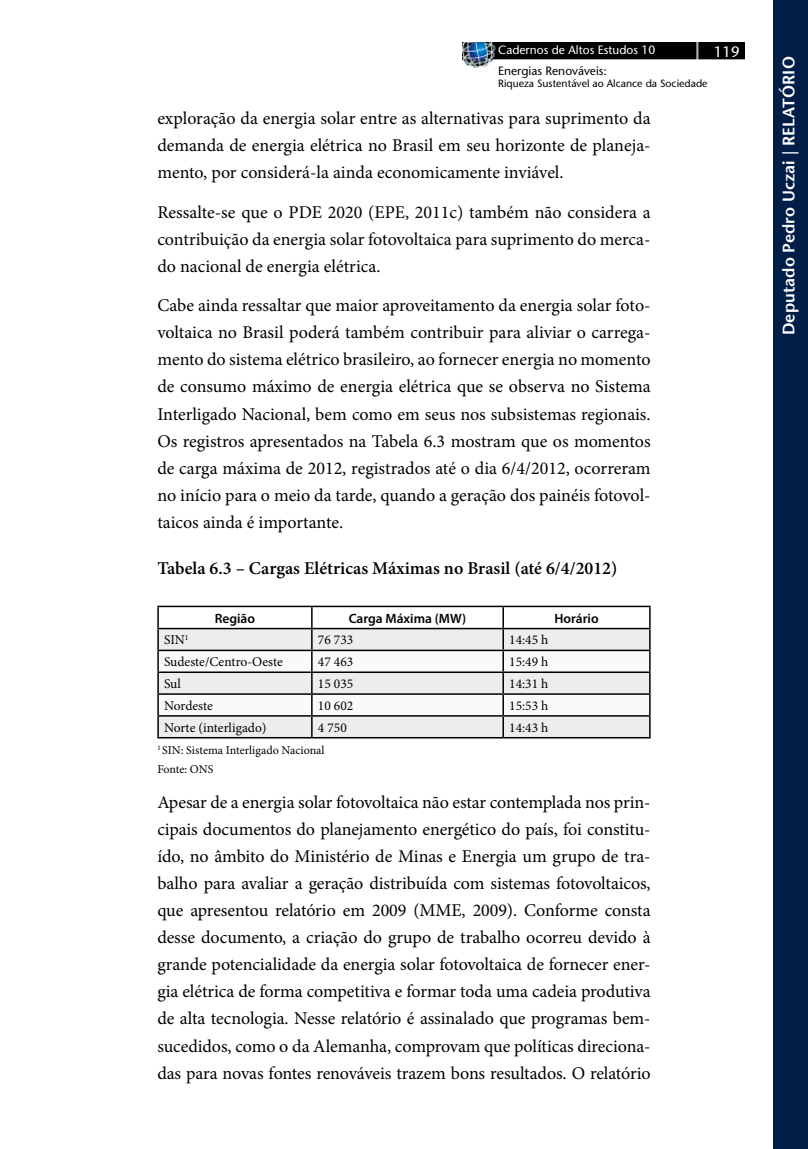
<style>
.page{position:relative;width:808px;height:1149px;background:#fff}
.page>*{position:absolute;margin:0;border:0;box-sizing:border-box;transform-origin:0 0}
.t1{font:18px/27px "Minion Pro";letter-spacing:-.005em;color:#000;text-align:justify}
.t2{font:600 18px "Minion Pro";color:#000}
.t3{font:600 16.5px "Stone Sans";letter-spacing:.005em;color:#fff}
.t4{font:500 15px "Stone Sans Std";color:#fff}
.t5{font:13.5px "Minion Pro";color:#000}
.t6{font:600 13.5px "Myriad Pro";color:#000}
.t7{font:12px/19.2px "Minion Pro";letter-spacing:-.005em;color:#000}
.t8{font:500 12px "Stone Sans Std";color:#fff}
.t9{font:500 12px "Stone Sans Std";color:#000}
.t10{font:500 10.5px "Stone Sans Std";color:#000}
</style>
<div class="page">
<img style="left:462px;top:42px;width:282px;height:26px">
<div style="left:773px;top:0;width:35px;height:1148px;background:#001e48"></div>
<div style="left:159px;top:629px;width:490px;height:107px;background:#eceded"></div>
<svg style="left:159px;top:651px;width:490px;height:64px"></svg>
<hr style="left:157px;top:605px;width:155px;height:2px;background:#000">
<hr style="left:157px;top:607px;width:2px;height:20px;background:#000">
<hr style="left:312px;top:605px;width:191px;height:2px;background:#000">
<hr style="left:311px;top:607px;width:2px;height:20px;background:#000">
<hr style="left:503px;top:605px;width:148px;height:2px;background:#000">
<hr style="left:502px;top:607px;width:2px;height:20px;background:#000">
<hr style="left:649px;top:607px;width:2px;height:20px;background:#000">
<hr style="left:157px;top:627px;width:155px;height:2px;background:#000">
<hr style="left:157px;top:629px;width:2px;height:20px;background:#000">
<hr style="left:312px;top:627px;width:191px;height:2px;background:#000">
<hr style="left:311px;top:629px;width:2px;height:20px;background:#000">
<hr style="left:503px;top:627px;width:148px;height:2px;background:#000">
<hr style="left:502px;top:629px;width:2px;height:20px;background:#000">
<hr style="left:649px;top:629px;width:2px;height:20px;background:#000">
<hr style="left:157px;top:649px;width:155px;height:2px;background:#000">
<hr style="left:157px;top:651px;width:2px;height:20px;background:#000">
<hr style="left:312px;top:649px;width:191px;height:2px;background:#000">
<hr style="left:311px;top:651px;width:2px;height:20px;background:#000">
<hr style="left:503px;top:649px;width:148px;height:2px;background:#000">
<hr style="left:502px;top:651px;width:2px;height:20px;background:#000">
<hr style="left:649px;top:651px;width:2px;height:20px;background:#000">
<hr style="left:157px;top:671px;width:155px;height:1px;background:#000">
<hr style="left:157px;top:672px;width:2px;height:21px;background:#000">
<hr style="left:312px;top:671px;width:191px;height:1px;background:#000">
<hr style="left:311px;top:672px;width:2px;height:21px;background:#000">
<hr style="left:503px;top:671px;width:148px;height:1px;background:#000">
<hr style="left:502px;top:672px;width:2px;height:21px;background:#000">
<hr style="left:649px;top:672px;width:2px;height:21px;background:#000">
<hr style="left:157px;top:693px;width:155px;height:1px;background:#000">
<hr style="left:157px;top:694px;width:2px;height:21px;background:#000">
<hr style="left:312px;top:693px;width:191px;height:1px;background:#000">
<hr style="left:311px;top:694px;width:2px;height:21px;background:#000">
<hr style="left:503px;top:693px;width:148px;height:1px;background:#000">
<hr style="left:502px;top:694px;width:2px;height:21px;background:#000">
<hr style="left:649px;top:694px;width:2px;height:21px;background:#000">
<hr style="left:157px;top:715px;width:155px;height:1px;background:#000">
<hr style="left:157px;top:716px;width:2px;height:20px;background:#000">
<hr style="left:312px;top:715px;width:191px;height:1px;background:#000">
<hr style="left:311px;top:716px;width:2px;height:20px;background:#000">
<hr style="left:503px;top:715px;width:148px;height:1px;background:#000">
<hr style="left:502px;top:716px;width:2px;height:20px;background:#000">
<hr style="left:649px;top:716px;width:2px;height:20px;background:#000">
<hr style="left:157px;top:736px;width:155px;height:2px;background:#000">
<hr style="left:312px;top:736px;width:191px;height:2px;background:#000">
<hr style="left:503px;top:736px;width:148px;height:2px;background:#000">
<p class="t8" style="left:498px;top:43px;width:159px">Cadernos de Altos Estudos 10</p>
<p class="t9" style="left:498px;top:63px;width:110px">Energias Renováveis:</p>
<p class="t10" style="left:498px;top:77px;width:211px">Riqueza Sustentável ao Alcance da Sociedade</p>
<p class="t1" style="left:157px;top:104px;width:495px">exploração da energia solar entre as alternativas para suprimento da demanda de energia elétrica no Brasil em seu horizonte de planeja&shy;mento, por considerá-la ainda economicamente inviável.</p>
<p class="t1" style="left:157px;top:198px;width:495px">Ressalte-se que o PDE 2020 (EPE, 2011c) também não considera a contribuição da energia solar fotovoltaica para suprimento do merca&shy;do nacional de energia elétrica.</p>
<p class="t1" style="left:157px;top:292px;width:495px">Cabe ainda ressaltar que maior aproveitamento da energia solar foto&shy;voltaica no Brasil poderá também contribuir para aliviar o carrega&shy;mento do sistema elétrico brasileiro, ao fornecer energia no momento de consumo máximo de energia elétrica que se observa no Sistema Interligado Nacional, bem como em seus nos subsistemas regionais.<br>Os registros apresentados na Tabela 6.3 mostram que os momentos de carga máxima de 2012, registrados até o dia 6/4/2012, ocorreram no início para o meio da tarde, quando a geração dos painéis fotovol&shy;taicos ainda é importante.</p>
<p class="t2" style="left:157px;top:555px;width:462px">Tabela 6.3 – Cargas Elétricas Máximas no Brasil (até 6/4/2012)</p>
<p class="t6" style="left:215px;top:610px;width:42px">Região</p>
<p class="t6" style="left:349px;top:610px;width:119px">Carga Máxima (MW)</p>
<p class="t6" style="left:554px;top:610px;width:46px">Horário</p>
<p class="t5" style="left:164px;top:631px;width:26px">SIN<sup>1</sup></p>
<p class="t5" style="left:318px;top:631px;width:37px">76 733</p>
<p class="t5" style="left:509px;top:631px;width:41px">14:45 h</p>
<p class="t5" style="left:164px;top:652px;width:120px">Sudeste/Centro-Oeste</p>
<p class="t5" style="left:318px;top:652px;width:37px">47 463</p>
<p class="t5" style="left:509px;top:652px;width:41px">15:49 h</p>
<p class="t5" style="left:164px;top:674px;width:18px">Sul</p>
<p class="t5" style="left:318px;top:674px;width:37px">15 035</p>
<p class="t5" style="left:509px;top:674px;width:41px">14:31 h</p>
<p class="t5" style="left:164px;top:696px;width:50px">Nordeste</p>
<p class="t5" style="left:318px;top:696px;width:37px">10 602</p>
<p class="t5" style="left:509px;top:696px;width:41px">15:53 h</p>
<p class="t5" style="left:164px;top:718px;width:104px">Norte (interligado)</p>
<p class="t5" style="left:318px;top:718px;width:30px">4 750</p>
<p class="t5" style="left:509px;top:718px;width:41px">14:43 h</p>
<p class="t7" style="left:157px;top:739px;width:169px"><sup>1</sup> SIN: Sistema Interligado Nacional<br>Fonte: ONS</p>
<p class="t1" style="left:157px;top:788px;width:495px">Apesar de a energia solar fotovoltaica não estar contemplada nos prin&shy;cipais documentos do planejamento energético do país, foi constitu&shy;ído, no âmbito do Ministério de Minas e Energia um grupo de tra&shy;balho para avaliar a geração distribuída com sistemas fotovoltaicos, que apresentou relatório em 2009 (MME, 2009). Conforme consta desse documento, a criação do grupo de trabalho ocorreu devido à grande potencialidade da energia solar fotovoltaica de fornecer ener&shy;gia elétrica de forma competitiva e formar toda uma cadeia produtiva de alta tecnologia. Nesse relatório é assinalado que programas bem&shy;sucedidos, como o da Alemanha, comprovam que políticas direciona&shy;das para novas fontes renováveis trazem bons resultados. O relatório</p>
<p class="t4" style="left:714px;top:43px;width:27px">119</p>
<p class="t3" style="left:779px;top:335px;width:280px;rotate:-90deg">Deputado Pedro Uczai | RELATÓRIO</p>
</div>
